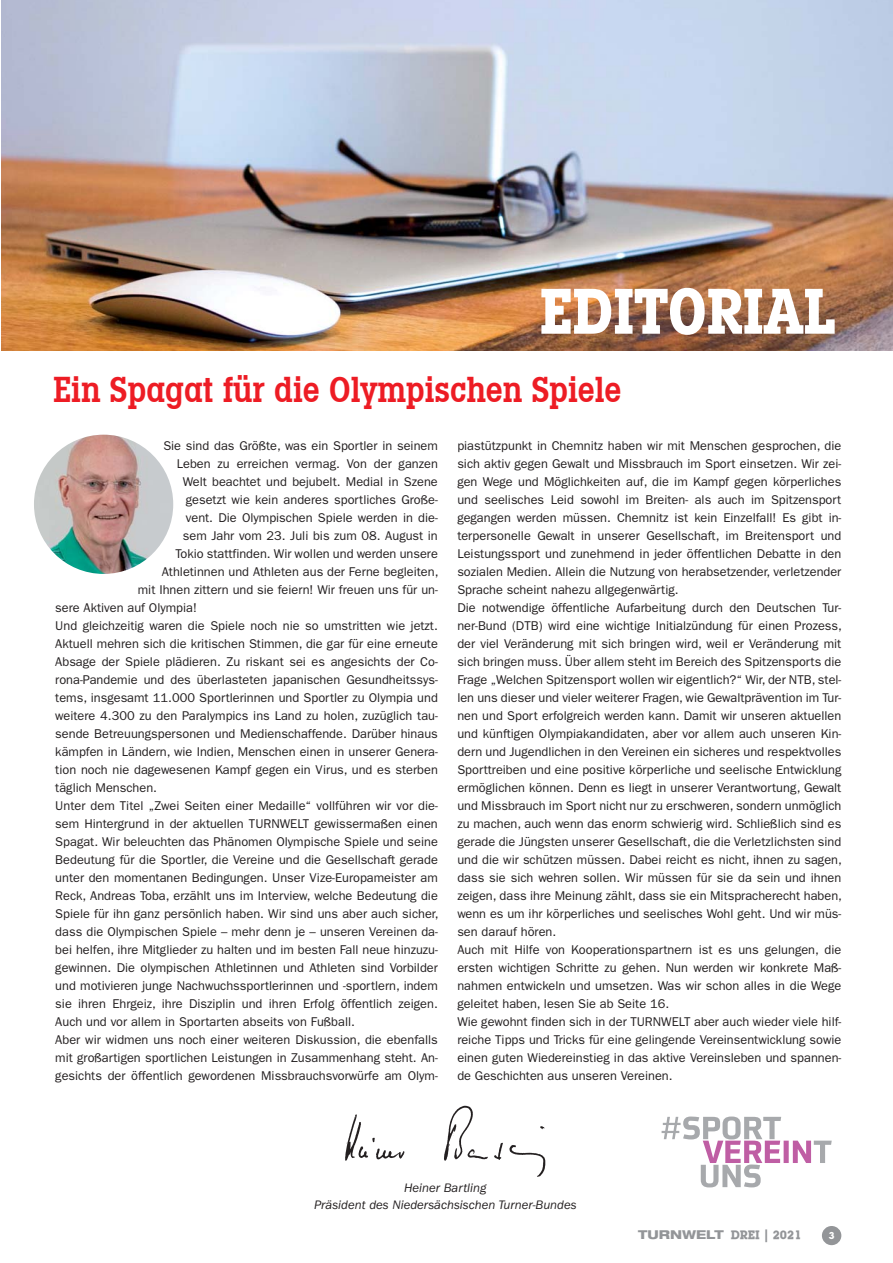
<style>
.page{position:relative;width:893px;height:1263px;background:#fff}
.page>*{position:absolute;margin:0;border:0;box-sizing:border-box;transform-origin:0 0}
.t1{font:67.35px "Lubalin Graph Md Cd ITCTT Bold";color:#fff}
.t2{font:37.5px "Lubalin Graph Cd ITCTT Demi";color:#ed1c24}
.t3{font:12.75px/18px "Franklin Gothic";color:#231f20}
.t4{font:italic 12.75px/16.5px "Franklin Gothic";color:#231f20;text-align:center}
.t5{font:12.75px "Lubalin Graph Md ITCTT Bold";color:#939598}
.t6{font:700 10.5px "Lubalin Graph Md ITC";color:#fff}
.s1{font-family:"Helvetica Neue";font-weight:800;font-stretch:expanded;font-size:12.3px}
</style>
<div class="page">
<img style="left:1px;top:0;width:892px;height:351px">
<img style="left:345px;top:1105px;width:201px;height:72px">
<svg style="left:661px;top:1117px;width:171px;height:70px"></svg>
<img style="left:34px;top:435px;width:139px;height:139px;border-radius:50%">
<div style="left:822px;top:1226px;width:19px;height:19px;background:#939598;border-radius:50%"></div>
<h1 class="t1" style="left:540px;top:270px;width:297px">EDITORIAL</h1>
<h2 class="t2" style="left:53px;top:367px;width:570px">Ein Spagat für die Olympischen Spiele</h2>
<p class="t3" style="left:163px;top:438px;width:276px">Sie sind das Größte, was ein Sportler in seinem</p>
<p class="t3" style="left:177px;top:456px;width:263px">Leben zu erreichen vermag. Von der ganzen</p>
<p class="t3" style="left:183px;top:474px;width:256px">Welt beachtet und bejubelt. Medial in Szene</p>
<p class="t3" style="left:186px;top:492px;width:254px">gesetzt wie kein anderes sportliches Große-</p>
<p class="t3" style="left:186px;top:510px;width:253px">vent. Die Olympischen Spiele werden in die-</p>
<p class="t3" style="left:183px;top:528px;width:256px">sem Jahr vom 23. Juli bis zum 08. August in</p>
<p class="t3" style="left:175px;top:546px;width:264px">Tokio stattfinden. Wir wollen und werden unsere</p>
<p class="t3" style="left:162px;top:564px;width:278px">Athletinnen und Athleten aus der Ferne begleiten,</p>
<p class="t3" style="left:138px;top:582px;width:302px">mit Ihnen zittern und sie feiern! Wir freuen uns für un-</p>
<p class="t3" style="left:55px;top:600px;width:143px">sere Aktiven auf Olympia!</p>
<p class="t3" style="left:55px;top:618px;width:384px">Und gleichzeitig waren die Spiele noch nie so umstritten wie jetzt.</p>
<p class="t3" style="left:55px;top:636px;width:384px">Aktuell mehren sich die kritischen Stimmen, die gar für eine erneute</p>
<p class="t3" style="left:55px;top:654px;width:384px">Absage der Spiele plädieren. Zu riskant sei es angesichts der Co-</p>
<p class="t3" style="left:55px;top:672px;width:384px">rona-Pandemie und des überlasteten japanischen Gesundheitssys-</p>
<p class="t3" style="left:55px;top:690px;width:384px">tems, insgesamt 11.000 Sportlerinnen und Sportler zu Olympia und</p>
<p class="t3" style="left:55px;top:708px;width:384px">weitere 4.300 zu den Paralympics ins Land zu holen, zuzüglich tau-</p>
<p class="t3" style="left:55px;top:726px;width:384px">sende Betreuungspersonen und Medienschaffende. Darüber hinaus</p>
<p class="t3" style="left:55px;top:744px;width:384px">kämpfen in Ländern, wie Indien, Menschen einen in unserer Genera-</p>
<p class="t3" style="left:55px;top:762px;width:384px">tion noch nie dagewesenen Kampf gegen ein Virus, und es sterben</p>
<p class="t3" style="left:55px;top:780px;width:103px">täglich Menschen.</p>
<p class="t3" style="left:55px;top:798px;width:384px">Unter dem Titel „Zwei Seiten einer Medaille“ vollführen wir vor die-</p>
<p class="t3" style="left:55px;top:816px;width:384px">sem Hintergrund in der aktuellen TURNWELT gewissermaßen einen</p>
<p class="t3" style="left:55px;top:834px;width:384px">Spagat. Wir beleuchten das Phänomen Olympische Spiele und seine</p>
<p class="t3" style="left:55px;top:852px;width:384px">Bedeutung für die Sportler, die Vereine und die Gesellschaft gerade</p>
<p class="t3" style="left:55px;top:870px;width:384px">unter den momentanen Bedingungen. Unser Vize-Europameister am</p>
<p class="t3" style="left:55px;top:888px;width:384px">Reck, Andreas Toba, erzählt uns im Interview, welche Bedeutung die</p>
<p class="t3" style="left:55px;top:906px;width:385px">Spiele für ihn ganz persönlich haben. Wir sind uns aber auch sicher,</p>
<p class="t3" style="left:55px;top:924px;width:384px">dass die Olympischen Spiele – mehr denn je – unseren Vereinen da-</p>
<p class="t3" style="left:55px;top:942px;width:384px">bei helfen, ihre Mitglieder zu halten und im besten Fall neue hinzuzu-</p>
<p class="t3" style="left:55px;top:960px;width:384px">gewinnen. Die olympischen Athletinnen und Athleten sind Vorbilder</p>
<p class="t3" style="left:55px;top:978px;width:384px">und motivieren junge Nachwuchssportlerinnen und -sportlern, indem</p>
<p class="t3" style="left:55px;top:996px;width:384px">sie ihren Ehrgeiz, ihre Disziplin und ihren Erfolg öffentlich zeigen.</p>
<p class="t3" style="left:55px;top:1014px;width:301px">Auch und vor allem in Sportarten abseits von Fußball.</p>
<p class="t3" style="left:55px;top:1032px;width:384px">Aber wir widmen uns noch einer weiteren Diskussion, die ebenfalls</p>
<p class="t3" style="left:55px;top:1050px;width:384px">mit großartigen sportlichen Leistungen in Zusammenhang steht. An-</p>
<p class="t3" style="left:55px;top:1068px;width:384px">gesichts der öffentlich gewordenen Missbrauchsvorwürfe am Olym-</p>
<p class="t3" style="left:457px;top:438px;width:386px">piastützpunkt in Chemnitz haben wir mit Menschen gesprochen, die sich aktiv gegen Gewalt und Missbrauch im Sport einsetzen. Wir zei&shy;gen Wege und Möglichkeiten auf, die im Kampf gegen körperliches und seelisches Leid sowohl im Breiten- als auch im Spitzensport gegangen werden müssen. Chemnitz ist kein Einzelfall! Es gibt in&shy;terpersonelle Gewalt in unserer Gesellschaft, im Breitensport und Leistungssport und zunehmend in jeder öffentlichen Debatte in den sozialen Medien. Allein die Nutzung von herabsetzender, verletzender Sprache scheint nahezu allgegenwärtig.<br>Die notwendige öffentliche Aufarbeitung durch den Deutschen Tur&shy;ner-Bund (DTB) wird eine wichtige Initialzündung für einen Prozess, der viel Veränderung mit sich bringen wird, weil er Veränderung mit sich bringen muss. Über allem steht im Bereich des Spitzensports die Frage „Welchen Spitzensport wollen wir eigentlich?“ Wir, der NTB, stel&shy;len uns dieser und vieler weiterer Fragen, wie Gewaltprävention im Tur&shy;nen und Sport erfolgreich werden kann. Damit wir unseren aktuellen und künftigen Olympiakandidaten, aber vor allem auch unseren Kin&shy;dern und Jugendlichen in den Vereinen ein sicheres und respektvolles Sporttreiben und eine positive körperliche und seelische Entwicklung ermöglichen können. Denn es liegt in unserer Verantwortung, Gewalt und Missbrauch im Sport nicht nur zu erschweren, sondern unmöglich zu machen, auch wenn das enorm schwierig wird. Schließlich sind es gerade die Jüngsten unserer Gesellschaft, die die Verletzlichsten sind und die wir schützen müssen. Dabei reicht es nicht, ihnen zu sagen, dass sie sich wehren sollen. Wir müssen für sie da sein und ihnen zeigen, dass ihre Meinung zählt, dass sie ein Mitspracherecht haben, wenn es um ihr körperliches und seelisches Wohl geht. Und wir müs&shy;sen darauf hören.<br>Auch mit Hilfe von Kooperationspartnern ist es uns gelungen, die ersten wichtigen Schritte zu gehen. Nun werden wir konkrete Maß&shy;nahmen entwickeln und umsetzen. Was wir schon alles in die Wege geleitet haben, lesen Sie ab Seite 16.<br>Wie gewohnt finden sich in der TURNWELT aber auch wieder viele hilf&shy;reiche Tipps und Tricks für eine gelingende Vereinsentwicklung sowie einen guten Wiedereinstieg in das aktive Vereinsleben und spannen&shy;de Geschichten aus unseren Vereinen.</p>
<p class="t4" style="left:314px;top:1181px;width:264px">Heiner Bartling<br>Präsident des Niedersächsischen Turner-Bundes</p>
<p class="t5" style="left:638px;top:1227px;width:165px"><span class="s1">TURNWELT</span> DREI | 2021</p>
<p class="t6" style="left:829px;top:1229px;width:7px">3</p>
</div>
